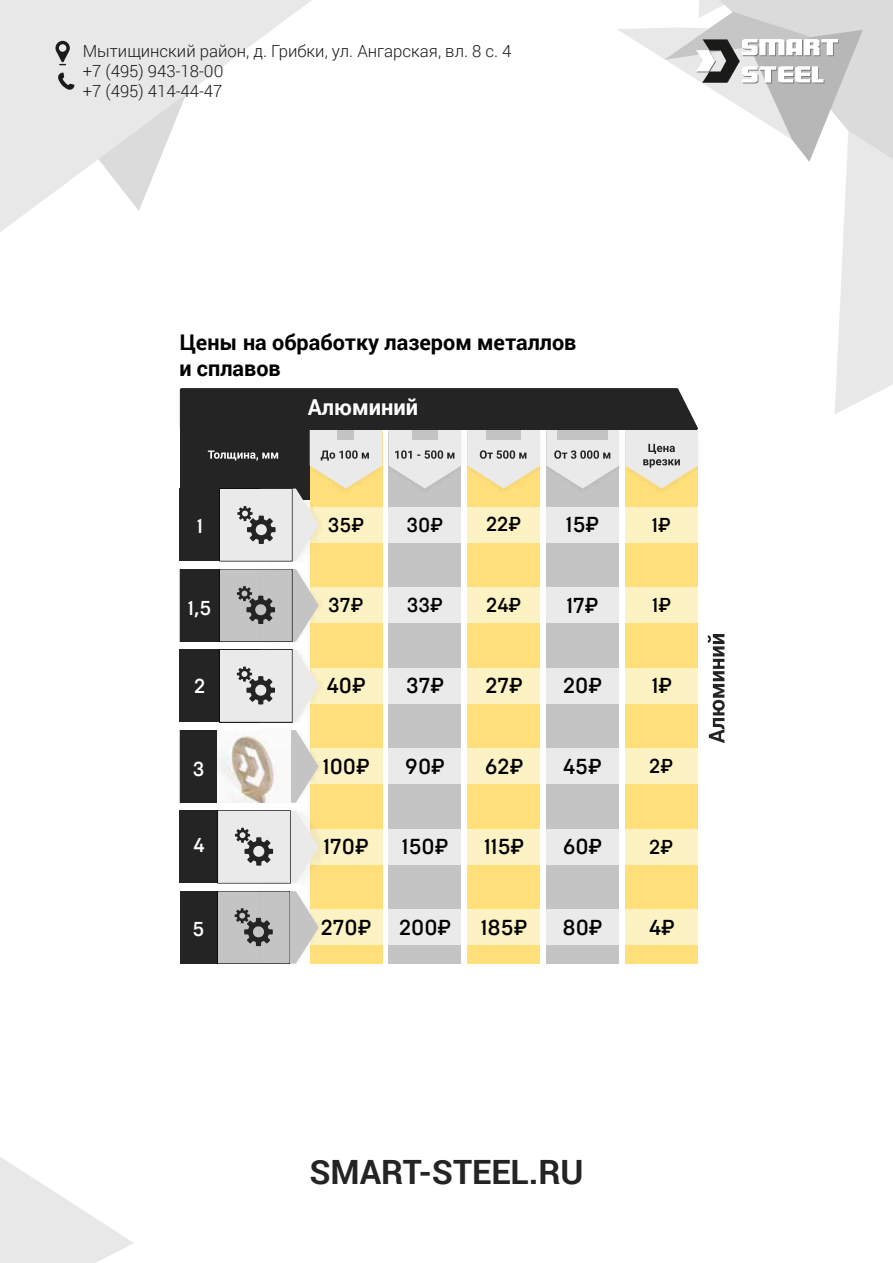
<style>
.page{position:relative;width:893px;height:1263px;background:#fff}
.page>*{position:absolute;margin:0;border:0;box-sizing:border-box;transform-origin:0 0}
.t1{font:700 33.45px "Roboto";color:#242424}
.t2{font:700 21.9px "Roboto";color:#fff}
.t3{font:500 21.6px "Brutal Type";color:#000}
.t4{font:700 21.6px/26px "Roboto";color:#000}
.t5{font:500 20.1px "Brutal Type";color:#000}
.t6{font:500 20.1px "Brutal Type";color:#fff}
.t7{font:300 16.8px/20.1px "Roboto";color:#1a1b19}
</style>
<div class="page">
<svg style="left:0;top:1157px;width:133px;height:106px"></svg>
<div style="left:310px;top:431px;width:72px;height:533px;background:#ffdf7a"></div>
<div style="left:389px;top:431px;width:72px;height:533px;background:#c4c4c4"></div>
<div style="left:468px;top:431px;width:72px;height:533px;background:#ffdf7a"></div>
<div style="left:546px;top:431px;width:73px;height:533px;background:#c4c4c4"></div>
<div style="left:625px;top:431px;width:73px;height:533px;background:#ffdf7a"></div>
<div style="left:180px;top:569px;width:102px;height:73px;background:#c4c4c4"></div>
<div style="left:546px;top:668px;width:73px;height:36px;background:#ebeaea"></div>
<div style="left:180px;top:891px;width:99px;height:73px;background:#c4c4c4"></div>
<div style="left:180px;top:811px;width:106px;height:72px;background:#ebeaea"></div>
<div style="left:389px;top:748px;width:72px;height:36px;background:#ebeaea"></div>
<div style="left:546px;top:748px;width:73px;height:36px;background:#ebeaea"></div>
<div style="left:389px;top:829px;width:72px;height:36px;background:#ebeaea"></div>
<div style="left:546px;top:829px;width:73px;height:36px;background:#ebeaea"></div>
<div style="left:389px;top:909px;width:72px;height:36px;background:#ebeaea"></div>
<div style="left:546px;top:909px;width:73px;height:36px;background:#ebeaea"></div>
<div style="left:180px;top:730px;width:38px;height:73px;background:#242424"></div>
<div style="left:310px;top:748px;width:72px;height:36px;background:#fcf2c3"></div>
<div style="left:468px;top:748px;width:72px;height:36px;background:#fcf2c3"></div>
<div style="left:310px;top:829px;width:72px;height:36px;background:#fcf2c3"></div>
<div style="left:468px;top:829px;width:72px;height:36px;background:#fcf2c3"></div>
<div style="left:310px;top:909px;width:72px;height:36px;background:#fcf2c3"></div>
<div style="left:468px;top:909px;width:72px;height:36px;background:#fcf2c3"></div>
<div style="left:310px;top:587px;width:72px;height:36px;background:#fcf2c3"></div>
<div style="left:468px;top:587px;width:72px;height:36px;background:#fcf2c3"></div>
<div style="left:625px;top:587px;width:73px;height:36px;background:#fcf2c3"></div>
<div style="left:310px;top:668px;width:72px;height:36px;background:#fcf2c3"></div>
<div style="left:468px;top:668px;width:72px;height:36px;background:#fcf2c3"></div>
<div style="left:625px;top:668px;width:73px;height:36px;background:#fcf2c3"></div>
<svg style="left:291px;top:730px;width:28px;height:73px"></svg>
<div style="left:180px;top:811px;width:38px;height:72px;background:#242424"></div>
<img style="left:266px;top:810px;width:30px;height:1px">
<div style="left:180px;top:891px;width:37px;height:73px;background:#242424"></div>
<div style="left:180px;top:569px;width:40px;height:73px;background:#242424"></div>
<div style="left:389px;top:587px;width:72px;height:36px;background:#ebeaea"></div>
<div style="left:546px;top:587px;width:73px;height:36px;background:#ebeaea"></div>
<div style="left:389px;top:668px;width:72px;height:36px;background:#ebeaea"></div>
<div style="left:180px;top:650px;width:40px;height:72px;background:#242424"></div>
<hr style="left:220px;top:569px;width:1px;height:73px;background:#000">
<hr style="left:220px;top:569px;width:72px;height:1px;background:#000">
<hr style="left:220px;top:641px;width:72px;height:1px;background:#000">
<svg style="left:237px;top:569px;width:82px;height:73px"></svg>
<svg style="left:220px;top:650px;width:99px;height:73px;background:#dad8d2"></svg>
<hr style="left:218px;top:811px;width:1px;height:72px;background:#000">
<hr style="left:218px;top:811px;width:72px;height:1px;background:#000">
<hr style="left:218px;top:883px;width:72px;height:1px;background:#000">
<svg style="left:235px;top:811px;width:84px;height:73px"></svg>
<hr style="left:217px;top:891px;width:1px;height:73px;background:#000">
<hr style="left:217px;top:891px;width:73px;height:1px;background:#000">
<hr style="left:217px;top:963px;width:73px;height:1px;background:#000">
<svg style="left:235px;top:891px;width:84px;height:73px"></svg>
<svg style="left:708px;top:634px;width:17px;height:109px"></svg>
<div style="left:625px;top:909px;width:73px;height:36px;background:#fcf2c3"></div>
<div style="left:625px;top:829px;width:73px;height:36px;background:#fcf2c3"></div>
<div style="left:625px;top:748px;width:73px;height:36px;background:#fcf2c3"></div>
<img style="left:218px;top:732px;width:65px;height:71px">
<div style="left:0;top:0;width:32px;height:232px;background:#e8e8e8"></div>
<svg style="left:32px;top:0;width:861px;height:562px"></svg>
<p class="t7" style="left:83px;top:41px;width:430px">Мытищинский район, д. Грибки, ул. Ангарская, вл. 8 с. 4 +7 (495) 943-18-00<br>+7 (495) 414-44-47</p>
<p class="t4" style="left:179px;top:329px;width:399px">Цены на обработку лазером металлов и сплавов</p>
<h2 class="t2" style="left:308px;top:391px;width:112px">Алюминий</h2>
<p class="t6" style="left:197px;top:513px;width:8px">1</p>
<p class="t5" style="left:328px;top:512px;width:38px">35₽</p>
<p class="t5" style="left:406px;top:513px;width:38px">30₽</p>
<p class="t5" style="left:486px;top:512px;width:37px">22₽</p>
<p class="t3" style="left:566px;top:512px;width:35px">15₽</p>
<p class="t5" style="left:652px;top:512px;width:21px">1₽</p>
<p class="t6" style="left:188px;top:595px;width:25px">1,5</p>
<p class="t5" style="left:328px;top:593px;width:37px">37₽</p>
<p class="t5" style="left:407px;top:593px;width:38px">33₽</p>
<p class="t5" style="left:486px;top:593px;width:37px">24₽</p>
<p class="t3" style="left:566px;top:592px;width:34px">17₽</p>
<p class="t5" style="left:652px;top:593px;width:21px">1₽</p>
<p class="t6" style="left:194px;top:673px;width:13px">2</p>
<p class="t3" style="left:327px;top:672px;width:40px">40₽</p>
<p class="t3" style="left:406px;top:673px;width:40px">37₽</p>
<p class="t3" style="left:485px;top:673px;width:39px">27₽</p>
<p class="t3" style="left:563px;top:673px;width:41px">20₽</p>
<p class="t3" style="left:652px;top:673px;width:22px">1₽</p>
<p class="t6" style="left:193px;top:756px;width:13px">3</p>
<p class="t3" style="left:323px;top:753px;width:48px">100₽</p>
<p class="t3" style="left:405px;top:753px;width:41px">90₽</p>
<p class="t3" style="left:485px;top:753px;width:40px">62₽</p>
<p class="t3" style="left:563px;top:753px;width:40px">45₽</p>
<p class="t5" style="left:649px;top:754px;width:26px">2₽</p>
<p class="t6" style="left:193px;top:833px;width:13px">4</p>
<p class="t3" style="left:324px;top:833px;width:47px">170₽</p>
<p class="t3" style="left:402px;top:833px;width:48px">150₽</p>
<p class="t3" style="left:484px;top:834px;width:42px">115₽</p>
<p class="t3" style="left:563px;top:833px;width:41px">60₽</p>
<p class="t5" style="left:649px;top:835px;width:26px">2₽</p>
<p class="t6" style="left:193px;top:917px;width:13px">5</p>
<p class="t3" style="left:321px;top:914px;width:52px">270₽</p>
<p class="t3" style="left:399px;top:914px;width:54px">200₽</p>
<p class="t3" style="left:481px;top:914px;width:48px">185₽</p>
<p class="t3" style="left:562px;top:914px;width:42px">80₽</p>
<p class="t3" style="left:649px;top:914px;width:27px">4₽</p>
<h1 class="t1" style="left:309px;top:1149px;width:276px">SMART-STEEL.RU</h1>
</div>
